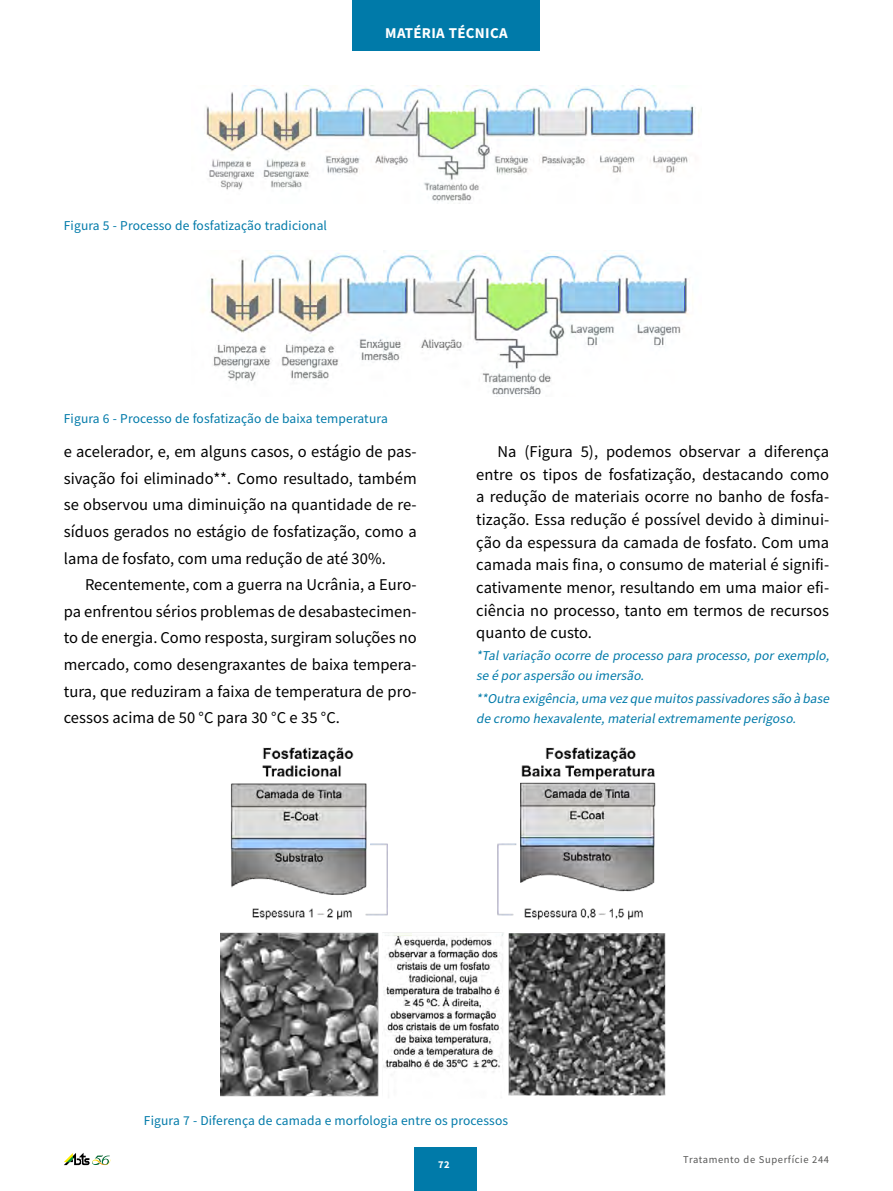
<style>
.page{position:relative;width:893px;height:1191px;background:#fff}
.page>*{position:absolute;margin:0;border:0;box-sizing:border-box;transform-origin:0 0}
.t1{font:16.5px/26.5px "Source Sans Pro";letter-spacing:.005em;color:#000;text-align:justify}
.t2{font:700 15px "Source Sans Pro";letter-spacing:.02em;color:#fff}
.t3{font:italic 13.5px/19.6px "Source Sans Pro";color:#007aa9}
.t4{font:13.5px "Source Sans Variable";letter-spacing:.01em;color:#007aa9}
.t5{font:10.5px "Source Sans Pro";letter-spacing:.06em;color:#575756}
.t6{font:700 10.5px "Source Sans Pro";color:#fff}
</style>
<div class="page">
<div style="left:353px;top:0;width:187px;height:51px;background:#007aa9"></div>
<svg style="left:64px;top:1152px;width:46px;height:13px"></svg>
<div style="left:414px;top:1147px;width:62px;height:44px;background:#007aa9"></div>
<img style="left:206px;top:85px;width:493px;height:118px">
<img style="left:202px;top:250px;width:491px;height:145px">
<img style="left:220px;top:747px;width:446px;height:350px">
<p class="t2" style="left:385px;top:22px;width:124px">MATÉRIA TÉCNICA</p>
<p class="t4" style="left:64px;top:217px;width:265px">Figura 5 - Processo de fosfatização tradicional</p>
<p class="t4" style="left:64px;top:410px;width:325px">Figura 6 - Processo de fosfatização de baixa temperatura</p>
<p class="t1" style="left:64px;top:438px;width:354px">e acelerador, e, em alguns casos, o estágio de pas&shy;sivação foi eliminado**. Como resultado, também se observou uma diminuição na quantidade de re&shy;síduos gerados no estágio de fosfatização, como a lama de fosfato, com uma redução de até 30%.</p>
<p class="t1" style="left:64px;top:571px;width:354px;text-indent:21px">Recentemente, com a guerra na Ucrânia, a Euro&shy;pa enfrentou sérios problemas de desabastecimen&shy;to de energia. Como resposta, surgiram soluções no mercado, como desengraxantes de baixa tempera&shy;tura, que reduziram a faixa de temperatura de pro&shy;cessos acima de 50 °C para 30 °C e 35 °C.</p>
<p class="t1" style="left:476px;top:440px;width:354px;line-height:22.6px;text-indent:21px">Na (Figura 5), podemos observar a diferença entre os tipos de fosfatização, destacando como a redução de materiais ocorre no banho de fosfa&shy;tização. Essa redução é possível devido à diminui&shy;ção da espessura da camada de fosfato. Com uma camada mais fina, o consumo de material é signifi&shy;cativamente menor, resultando em uma maior efi&shy;ciência no processo, tanto em termos de recursos quanto de custo.</p>
<p class="t3" style="left:476px;top:645px;width:357px">*Talvariação ocorre de processo para processo,porexemplo, se é poraspersão ou imersão.</p>
<p class="t3" style="left:476px;top:689px;width:357px">**Outra exigência,uma vez que muitos passivadores são à base de cromo hexavalente,materialextremamente perigoso.</p>
<p class="t4" style="left:144px;top:1112px;width:366px">Figura 7 - Diferença de camada e morfologia entre os processos</p>
<p class="t6" style="left:438px;top:1157px;width:13px">72</p>
<p class="t5" style="left:683px;top:1152px;width:147px">Tratamento de Superfície 244</p>
</div>
